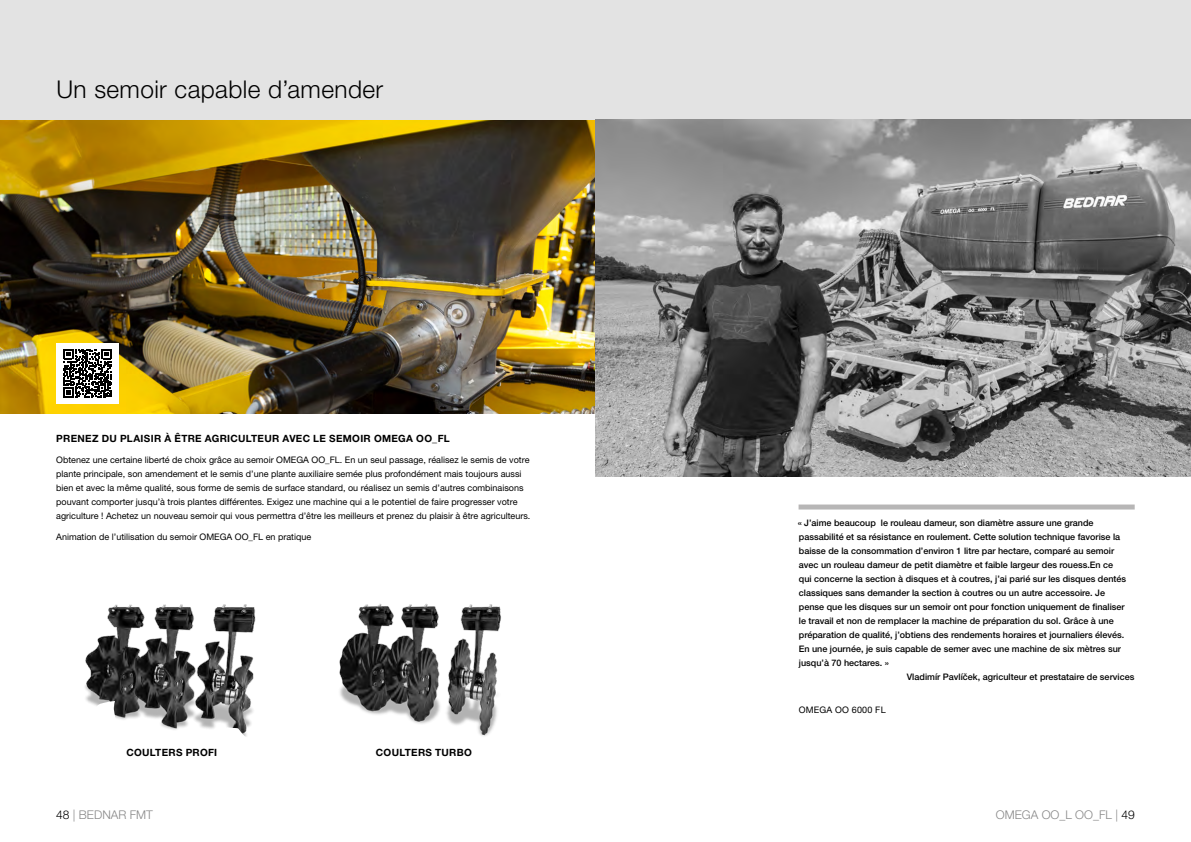
<style>
.page{position:relative;width:1191px;height:842px;background:#fff}
.page>*{position:absolute;margin:0;border:0;box-sizing:border-box;transform-origin:0 0}
.Nadpis_1{font:300 24.5px "Helvetica Neue LT Pro";letter-spacing:.015em;color:#000}
.t1{font:300 12px "Helvetica Neue LT Pro";color:#878787}
.NADPIS_10{font:700 10px "Helvetica Neue LT Pro";letter-spacing:.03em;color:#000}
.Reference_citace{font:500 9px "Helvetica Neue LT Pro";color:#000}
.Základní_text{font:9px/14px "Helvetica Neue LT Pro";color:#000}
.Reference_popis{font:9px "Helvetica Neue LT Pro";letter-spacing:.02em;color:#000}
.s1{color:#000}
</style>
<div class="page">
<img style="left:0;top:119px;width:595px;height:295px">
<div style="left:0;top:0;width:1191px;height:119px;background:#e3e3e3"></div>
<img style="left:339px;top:603px;width:162px;height:133px">
<img style="left:85px;top:604px;width:171px;height:133px">
<div style="left:798px;top:504px;width:336px;height:5px;background:#b7b6b6"></div>
<img style="left:595px;top:119px;width:596px;height:357px">
<div style="left:56px;top:343px;width:63px;height:61px;background:#fff"></div>
<svg style="left:63px;top:349px;width:49px;height:49px"></svg>
<p class="Nadpis_1" style="left:56px;top:74px;width:328px">Un semoir capable d’amender</p>
<p class="NADPIS_10" style="left:56px;top:432px;width:395px">PRENEZ DU PLAISIR À ÊTRE AGRICULTEUR AVEC LE SEMOIR OMEGA OO_FL</p>
<p class="Základní_text" style="left:56px;top:452px;width:475px">Obtenez une certaine liberté de choix grâce au semoir OMEGA OO_FL. En un seul passage, réalisez le semis de votre plante principale, son amendement et le semis d’une plante auxiliaire semée plus profondément mais toujours aussi bien et avec la même qualité, sous forme de semis de surface standard, ou réalisez un semis d’autres combinaisons pouvant comporter jusqu’à trois plantes différentes. Exigez une machine qui a le potentiel de faire progresser votre agriculture ! Achetez un nouveau semoir qui vous permettra d’être les meilleurs et prenez du plaisir à être agriculteurs.</p>
<p class="Základní_text" style="left:56px;top:529px;width:256px">Animation de l’utilisation du semoir OMEGA OO_FL en pratique</p>
<p class="NADPIS_10" style="left:126px;top:746px;width:92px">COULTERS PROFI</p>
<p class="NADPIS_10" style="left:376px;top:746px;width:97px">COULTERS TURBO</p>
<p class="Reference_citace" style="left:798px;top:517px;width:297px">« J’aime beaucoup le rouleau dameur, son diamètre assure une grande</p>
<p class="Reference_citace" style="left:799px;top:531px;width:323px">passabilité et sa résistance en roulement. Cette solution technique favorise la</p>
<p class="Reference_citace" style="left:799px;top:545px;width:317px">baisse de la consommation d’environ 1 litre par hectare, comparé au semoir</p>
<p class="Reference_citace" style="left:799px;top:559px;width:316px">avec un rouleau dameur de petit diamètre et faible largeur des rouess.En ce</p>
<p class="Reference_citace" style="left:799px;top:573px;width:329px">qui concerne la section à disques et à coutres, j’ai parié sur les disques dentés</p>
<p class="Reference_citace" style="left:799px;top:587px;width:308px">classiques sans demander la section à coutres ou un autre accessoire. Je</p>
<p class="Reference_citace" style="left:799px;top:601px;width:327px">pense que les disques sur un semoir ont pour fonction uniquement de finaliser</p>
<p class="Reference_citace" style="left:799px;top:615px;width:316px">le travail et non de remplacer la machine de préparation du sol. Grâce à une</p>
<p class="Reference_citace" style="left:799px;top:629px;width:327px">préparation de qualité, j’obtiens des rendements horaires et journaliers élevés.</p>
<p class="Reference_citace" style="left:798px;top:643px;width:324px">En une journée, je suis capable de semer avec une machine de six mètres sur</p>
<p class="Reference_citace" style="left:799px;top:657px;width:91px">jusqu’à 70 hectares. »</p>
<p class="Reference_citace" style="left:906px;top:671px;width:229px">Vladimír Pavlíček, agriculteur et prestataire de services</p>
<p class="Reference_popis" style="left:798px;top:705px;width:88px">OMEGA OO 6000 FL</p>
<h2 class="t1" style="left:56px;top:807px;width:98px"><span class="s1">48</span> | BEDNAR FMT</h2>
<h2 class="t1" style="left:996px;top:807px;width:19px">Omega</h2>
<h2 class="t1" style="left:1041px;top:807px;width:94px">OO_L OO_FL | <span class="s1">49</span></h2>
</div>
